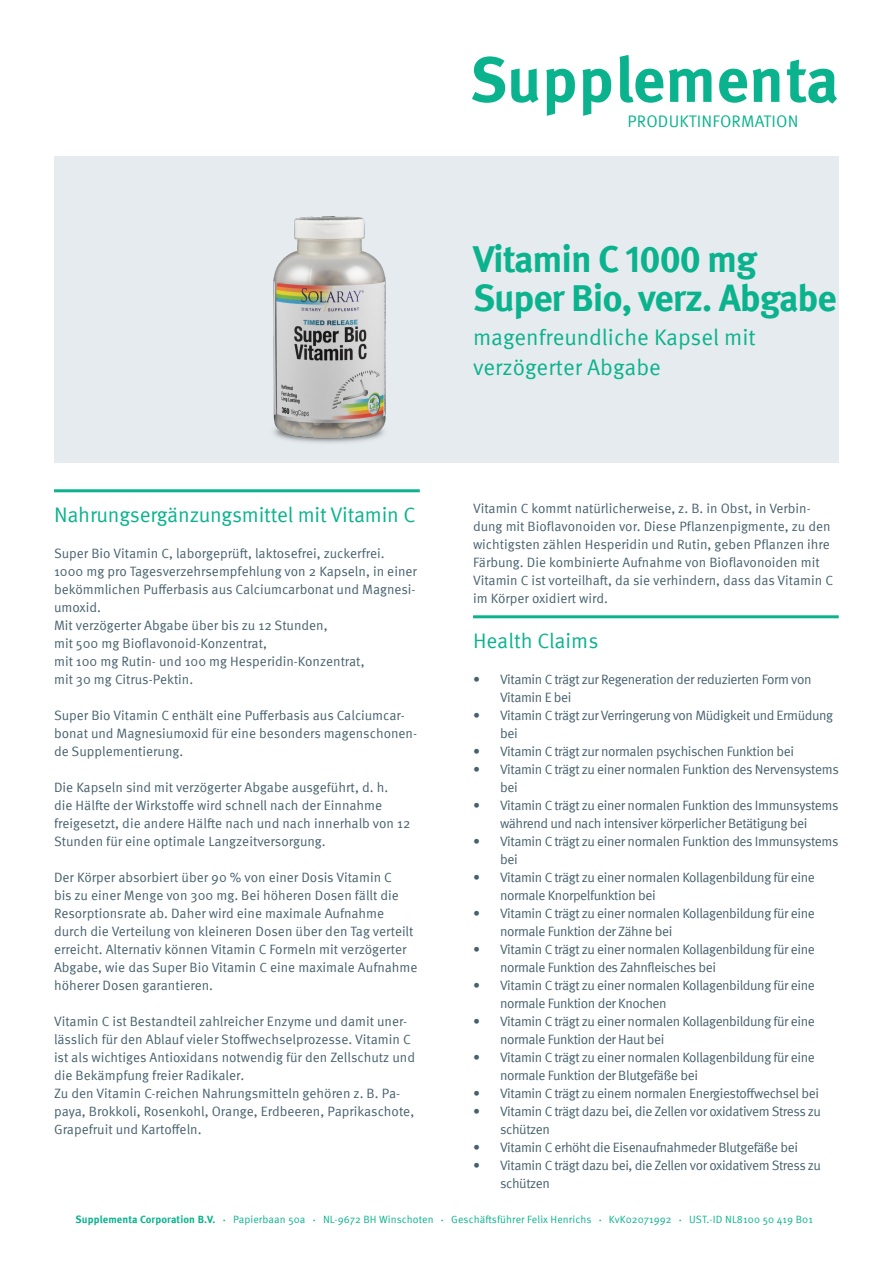
<style>
.page{position:relative;width:893px;height:1263px;background:#fff}
.page>*{position:absolute;margin:0;border:0;box-sizing:border-box;transform-origin:0 0}
.Produkt_Titel{font:700 63.45px "Meta Pro";color:#0ab38d}
.Produkt_Titel-2{font:700 37.5px/39px "Meta Pro";letter-spacing:-.03em;color:#0ab38d}
.Produkt_Subline{font:22.5px/30px "Meta Pro";color:#0ab38d}
.Headline-Grün{font:21px "Meta Pro";letter-spacing:-.01em;color:#0ab38d}
.t1{font:16.65px "Meta Pro";letter-spacing:.01em;color:#0ab38d}
.Fließtext{font:13.5px/18px "Meta Pro";letter-spacing:-.01em;color:#46616e}
.Fließtext-2{font:13.5px/18px "Meta Pro";letter-spacing:-.03em;color:#46616e}
.t2{font:10.5px "Meta Pro";letter-spacing:.01em;color:#0ab38d}
.t3{font:700 10.5px "Meta Pro";letter-spacing:.01em;color:#0ab38d}
.s1{font-size:4.5px}
</style>
<div class="page">
<div style="left:54px;top:156px;width:785px;height:306px;background:#e6ebef"></div>
<img style="left:273px;top:216px;width:113px;height:227px">
<hr style="left:54px;top:489px;width:366px;height:3px;background:#0ab38d">
<hr style="left:473px;top:615px;width:366px;height:3px;background:#0ab38d">
<p class="Produkt_Titel" style="left:470px;top:30px;width:371px">Supplementa</p>
<p class="t1" style="left:628px;top:109px;width:172px">PRODUKTINFORMATION</p>
<p class="Headline-Grün" style="left:54px;top:499px;width:363px">Nahrungsergänzungsmittel mit Vitamin C</p>
<p class="Fließtext" style="left:54px;top:543px;width:332px">Super Bio Vitamin C, laborgeprüft, laktosefrei, zuckerfrei.</p>
<p class="Fließtext" style="left:54px;top:561px;width:364px;text-align:justify">1000 mg pro Tagesverzehrsempfehlung von 2 Kapseln, in einer bekömmlichen Pufferbasis aus Calciumcarbonat und Magnesi&shy;umoxid.</p>
<p class="Fließtext" style="left:54px;top:615px;width:275px">Mit verzögerter Abgabe über bis zu 12 Stunden,</p>
<p class="Fließtext" style="left:54px;top:633px;width:214px">mit 500 mg Bioflavonoid-Konzentrat,</p>
<p class="Fließtext" style="left:54px;top:651px;width:312px">mit 100 mg Rutin- und 100 mg Hesperidin-Konzentrat,</p>
<p class="Fließtext" style="left:54px;top:669px;width:141px">mit 30 mg Citrus-Pektin.</p>
<p class="Fließtext" style="left:54px;top:705px;width:365px">Super Bio Vitamin C enthält eine Pufferbasis aus Calciumcar&shy;bonat und Magnesiumoxid für eine besonders magenschonen&shy;de Supplementierung.</p>
<p class="Fließtext" style="left:54px;top:777px;width:358px">Die Kapseln sind mit verzögerter Abgabe ausgeführt, d. h.<br>die Hälfte der Wirkstoffe wird schnell nach der Einnahme freigesetzt, die andere Hälfte nach und nach innerhalb von 12<br>Stunden für eine optimale Langzeitversorgung.</p>
<p class="Fließtext" style="left:54px;top:867px;width:365px">Der Körper absorbiert über 90 % von einer Dosis Vitamin C<br>bis zu einer Menge von 300 mg. Bei höheren Dosen fällt die Resorptionsrate ab. Daher wird eine maximale Aufnahme durch die Verteilung von kleineren Dosen über den Tag verteilt erreicht. Alternativ können Vitamin C Formeln mit verzögerter Abgabe, wie das Super Bio Vitamin C eine maximale Aufnahme höherer Dosen garantieren.</p>
<p class="Fließtext" style="left:54px;top:1011px;width:362px">Vitamin C ist Bestandteil zahlreicher Enzyme und damit uner&shy;lässlich für den Ablauf vieler Stoffwechselprozesse. Vitamin C ist als wichtiges Antioxidans notwendig für den Zellschutz und die Bekämpfung freier Radikaler.</p>
<p class="Fließtext" style="left:54px;top:1083px;width:362px">Zu den Vitamin C-reichen Nahrungsmitteln gehören z. B. Pa&shy;paya, Brokkoli, Rosenkohl, Orange, Erdbeeren, Paprikaschote,<br>Grapefruit und Kartoffeln.</p>
<p class="Produkt_Titel-2" style="left:473px;top:237px;width:365px">Vitamin C 1000 mg<br>Super Bio, verz. Abgabe</p>
<p class="Produkt_Subline" style="left:473px;top:321px;width:284px">magenfreundliche Kapsel mit verzögerter Abgabe</p>
<p class="Fließtext" style="left:473px;top:498px;width:362px">Vitamin C kommt natürlicherweise, z. B. in Obst, in Verbin&shy;dung mit Bioflavonoiden vor. Diese Pflanzenpigmente, zu den wichtigsten zählen Hesperidin und Rutin, geben Pflanzen ihre Färbung. Die kombinierte Aufnahme von Bioflavonoiden mit Vitamin C ist vorteilhaft, da sie verhindern, dass das Vitamin C im Körper oxidiert wird.</p>
<p class="Headline-Grün" style="left:473px;top:625px;width:127px">Health Claims</p>
<p class="Fließtext-2" style="left:500px;top:669px;width:313px;text-indent:-27px">• Vitamin C trägt zur Regeneration der reduzierten Form von<br>Vitamin E bei</p>
<p class="Fließtext-2" style="left:500px;top:705px;width:335px;text-indent:-27px">• Vitamin C trägt zur Verringerung von Müdigkeit und Ermüdung bei</p>
<p class="Fließtext-2" style="left:473px;top:741px;width:323px">• Vitamin C trägt zur normalen psychischen Funktion bei</p>
<p class="Fließtext-2" style="left:500px;top:759px;width:340px;text-indent:-27px">• Vitamin C trägt zu einer normalen Funktion des Nervensystems bei</p>
<p class="Fließtext-2" style="left:473px;top:795px;width:367px;text-align:center">• Vitamin C trägt zu einer normalen Funktion des Immunsystems während und nach intensiver körperlicher Betätigung bei</p>
<p class="Fließtext-2" style="left:500px;top:831px;width:340px;text-indent:-27px">• Vitamin C trägt zu einer normalen Funktion des Immunsystems bei</p>
<p class="Fließtext-2" style="left:500px;top:867px;width:316px;text-indent:-27px">• Vitamin C trägt zu einer normalen Kollagenbildung für eine normale Knorpelfunktion bei</p>
<p class="Fließtext-2" style="left:500px;top:903px;width:316px;text-indent:-27px">• Vitamin C trägt zu einer normalen Kollagenbildung für eine normale Funktion der Zähne bei</p>
<p class="Fließtext-2" style="left:500px;top:939px;width:316px;text-indent:-27px">• Vitamin C trägt zu einer normalen Kollagenbildung für eine normale Funktion des Zahnfleisches bei</p>
<p class="Fließtext-2" style="left:500px;top:975px;width:316px;text-indent:-27px">• Vitamin C trägt zu einer normalen Kollagenbildung für eine normale Funktion der Knochen</p>
<p class="Fließtext-2" style="left:500px;top:1011px;width:316px;text-indent:-27px">• Vitamin C trägt zu einer normalen Kollagenbildung für eine normale Funktion der Haut bei</p>
<p class="Fließtext-2" style="left:500px;top:1047px;width:316px;text-indent:-27px">• Vitamin C trägt zu einer normalen Kollagenbildung für eine normale Funktion der Blutgefäße bei</p>
<p class="Fließtext-2" style="left:473px;top:1083px;width:347px">• Vitamin C trägt zu einem normalen Energiestoffwechsel bei</p>
<p class="Fließtext-2" style="left:500px;top:1101px;width:322px;text-indent:-27px">• Vitamin C trägt dazu bei, die Zellen vor oxidativem Stress zu schützen</p>
<p class="Fließtext-2" style="left:473px;top:1137px;width:327px">• Vitamin C erhöht die Eisenaufnahmeder Blutgefäße bei</p>
<p class="Fließtext-2" style="left:500px;top:1155px;width:322px;text-indent:-27px">• Vitamin C trägt dazu bei, die Zellen vor oxidativem Stress zu schützen</p>
<p class="t3" style="left:76px;top:1211px;width:141px">Supplementa Corporation B.V.</p>
<p class="t2" style="left:223px;top:1211px;width:84px"><span class="s1">•</span> Papierbaan 50a</p>
<p class="t2" style="left:313px;top:1211px;width:122px"><span class="s1">•</span> NL-9672 BH Winschoten</p>
<p class="t2" style="left:441px;top:1211px;width:152px"><span class="s1">•</span> Geschäftsführer Felix Henrichs</p>
<p class="t2" style="left:599px;top:1211px;width:74px"><span class="s1">•</span> KvK02071992</p>
<p class="t2" style="left:679px;top:1211px;width:135px"><span class="s1">•</span> UST.-ID NL8100 50 419 B01</p>
</div>
